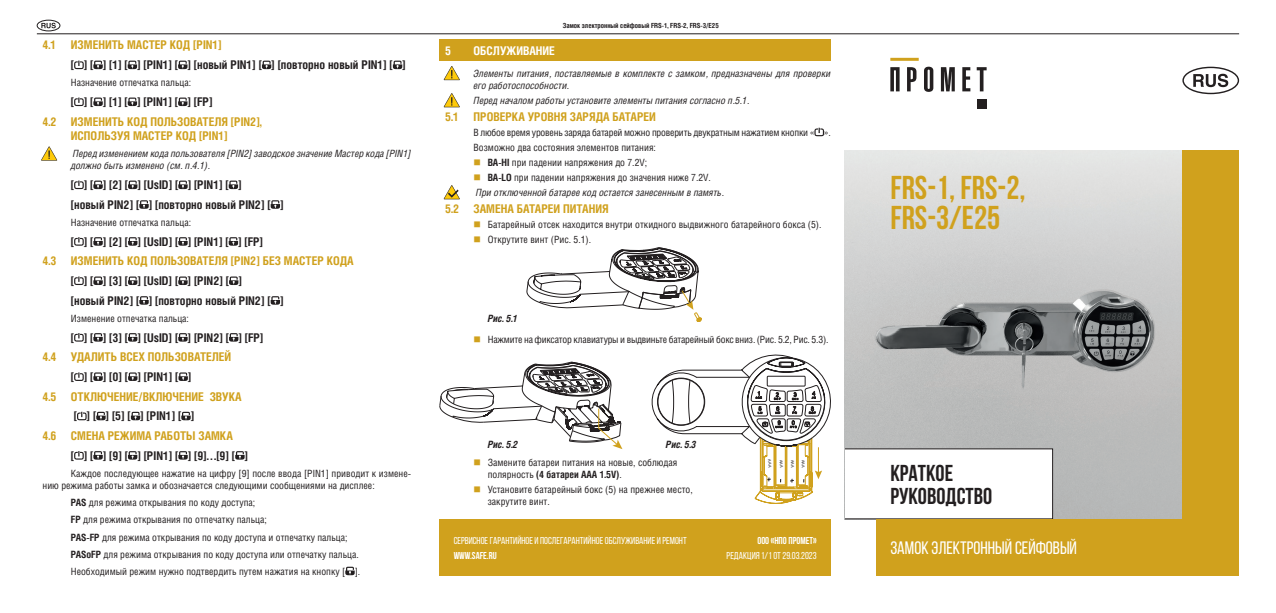
<style>
.page{position:relative;width:1276px;height:613px;background:#fff}
.page>*{position:absolute;margin:0;border:0;box-sizing:border-box;transform-origin:0 0}
.t1{font:700 33px/30px "Bebas Neue";color:#d0a11d}
.t2{font:700 23px/23px "Bebas Neue";color:#231f20}
.t3{font:18px "Bebas Neue";color:#fff}
.t4{font:700 12px/19.6px "Helios Cond C";color:#231f20}
.t5{font:700 12px/14.4px "Helios Cond C";color:#d0a11d;text-align:center}
.t6{font:700 12px "Helios Cond C";color:#fff}
.t7{font:10px/17.2px "Helios Cond C";color:#231f20}
.t8{font:italic 10px/12px "Helios Cond C";color:#231f20}
.t9{font:10px/14.8px "Helios Cond C";letter-spacing:-.02em;color:#231f20}
.t10{font:10px "Bebas Neue";color:#fff}
.t11{font:700 10px "Bebas Neue";color:#fff}
.t12{font:italic 700 10px "Helios Cond C";color:#231f20}
.t13{font:700 7px "Helios Cond C";color:#231f20}
.s1{font-weight:700}
.s2{color:#d0a11d}
.s3{font-weight:700;font-style:normal}
.s4{font-style:normal}
</style>
<div class="page">
<div style="left:439px;top:519px;width:392px;height:56px;background:#d0a11d"></div>
<img style="left:845px;top:150px;width:337px;height:369px">
<div style="left:845px;top:448px;width:207px;height:70px;background:#fff"></div>
<div style="left:1182px;top:150px;width:57px;height:425px;background:#d0a11d"></div>
<div style="left:876px;top:519px;width:334px;height:56px;background:#d0a11d"></div>
<div style="left:976px;top:99px;width:10px;height:10px;background:#231f20"></div>
<svg style="left:890px;top:67px;width:9px;height:24px"></svg>
<svg style="left:907px;top:67px;width:9px;height:24px"></svg>
<svg style="left:924px;top:67px;width:9px;height:25px"></svg>
<svg style="left:941px;top:67px;width:14px;height:24px"></svg>
<svg style="left:962px;top:67px;width:8px;height:24px"></svg>
<svg style="left:976px;top:67px;width:10px;height:24px"></svg>
<hr style="left:890px;top:58px;width:28px;height:3px;background:#d0a11d">
<div style="left:439px;top:40px;width:392px;height:21px;background:#d0a11d"></div>
<svg style="left:814px;top:128px;width:10px;height:8px"></svg>
<svg style="left:1193px;top:74px;width:35px;height:13px"></svg>
<div style="left:1182px;top:67px;width:57px;height:27px;border:1px solid #231f20;border-radius:50%"></div>
<svg style="left:41px;top:23px;width:15px;height:5px"></svg>
<div style="left:37px;top:20px;width:23px;height:11px;border:1px solid #231f20;border-radius:50%"></div>
<hr style="left:37px;top:33px;width:1202px;height:1px;background:#231f20">
<svg style="left:74px;top:61px;width:10px;height:8px"></svg>
<svg style="left:93px;top:61px;width:10px;height:8px"></svg>
<svg style="left:128px;top:61px;width:9px;height:8px"></svg>
<svg style="left:178px;top:61px;width:9px;height:8px"></svg>
<svg style="left:262px;top:61px;width:9px;height:8px"></svg>
<svg style="left:393px;top:61px;width:9px;height:8px"></svg>
<svg style="left:74px;top:97px;width:10px;height:9px"></svg>
<svg style="left:93px;top:97px;width:10px;height:9px"></svg>
<svg style="left:128px;top:97px;width:9px;height:9px"></svg>
<svg style="left:178px;top:97px;width:9px;height:9px"></svg>
<svg style="left:74px;top:180px;width:10px;height:9px"></svg>
<svg style="left:93px;top:180px;width:10px;height:9px"></svg>
<svg style="left:128px;top:180px;width:9px;height:9px"></svg>
<svg style="left:178px;top:180px;width:10px;height:9px"></svg>
<svg style="left:229px;top:180px;width:9px;height:9px"></svg>
<svg style="left:139px;top:200px;width:10px;height:9px"></svg>
<svg style="left:271px;top:200px;width:9px;height:9px"></svg>
<svg style="left:74px;top:237px;width:10px;height:8px"></svg>
<svg style="left:93px;top:237px;width:10px;height:8px"></svg>
<svg style="left:128px;top:237px;width:9px;height:8px"></svg>
<svg style="left:178px;top:237px;width:10px;height:8px"></svg>
<svg style="left:229px;top:237px;width:9px;height:8px"></svg>
<svg style="left:74px;top:276px;width:10px;height:9px"></svg>
<svg style="left:93px;top:276px;width:10px;height:9px"></svg>
<svg style="left:128px;top:276px;width:9px;height:9px"></svg>
<svg style="left:178px;top:276px;width:10px;height:9px"></svg>
<svg style="left:229px;top:276px;width:9px;height:9px"></svg>
<svg style="left:139px;top:296px;width:10px;height:8px"></svg>
<svg style="left:271px;top:296px;width:9px;height:8px"></svg>
<svg style="left:74px;top:333px;width:10px;height:8px"></svg>
<svg style="left:93px;top:333px;width:10px;height:8px"></svg>
<svg style="left:128px;top:333px;width:9px;height:8px"></svg>
<svg style="left:178px;top:333px;width:10px;height:8px"></svg>
<svg style="left:229px;top:333px;width:9px;height:8px"></svg>
<svg style="left:74px;top:372px;width:10px;height:9px"></svg>
<svg style="left:93px;top:372px;width:10px;height:9px"></svg>
<svg style="left:128px;top:372px;width:9px;height:9px"></svg>
<svg style="left:178px;top:372px;width:10px;height:9px"></svg>
<svg style="left:77px;top:411px;width:10px;height:9px"></svg>
<svg style="left:96px;top:411px;width:10px;height:9px"></svg>
<svg style="left:131px;top:411px;width:9px;height:9px"></svg>
<svg style="left:181px;top:411px;width:10px;height:9px"></svg>
<svg style="left:74px;top:451px;width:10px;height:8px"></svg>
<svg style="left:93px;top:451px;width:10px;height:8px"></svg>
<svg style="left:128px;top:451px;width:9px;height:8px"></svg>
<svg style="left:178px;top:451px;width:10px;height:8px"></svg>
<svg style="left:235px;top:451px;width:10px;height:8px"></svg>
<svg style="left:345px;top:566px;width:10px;height:9px"></svg>
<svg style="left:41px;top:146px;width:16px;height:14px"></svg>
<svg style="left:444px;top:66px;width:16px;height:14px"></svg>
<svg style="left:444px;top:93px;width:16px;height:14px"></svg>
<svg style="left:444px;top:185px;width:16px;height:14px"></svg>
<svg style="left:526px;top:247px;width:175px;height:74px"></svg>
<svg style="left:439px;top:361px;width:183px;height:88px"></svg>
<svg style="left:652px;top:354px;width:179px;height:149px"></svg>
<p class="t5" style="left:43px;top:38px;width:181px">4.1 ИЗМЕНИТЬ МАСТЕР КОД [PIN1]</p>
<p class="t4" style="left:71px;top:55px;width:336px">[ ] [ ] [1] [ ] [PIN1] [ ] [новый PIN1] [ ] [повторно новый PIN1] [ ]</p>
<p class="t7" style="left:71px;top:74px;width:122px">Назначение отпечатка пальца:</p>
<p class="t4" style="left:71px;top:92px;width:143px">[ ] [ ] [1] [ ] [PIN1] [ ] [FP]</p>
<p class="t5" style="left:43px;top:114px;width:221px">4.2 ИЗМЕНИТЬ КОД ПОЛЬЗОВАТЕЛЯ [PIN2],<br>ИСПОЛЬЗУЯ МАСТЕР КОД [PIN1]</p>
<p class="t8" style="left:71px;top:147px;width:342px">Перед изменением кода пользователя [PIN2] заводское значение Мастер кода [PIN1] должно быть изменено (см. п.4.1).</p>
<p class="t4" style="left:71px;top:174px;width:214px">[ ] [ ] [2] [ ] [UsID] [ ] [PIN1] [ ]<br>[новый PIN2] [ ] [повторно новый PIN2] [ ]</p>
<p class="t7" style="left:71px;top:213px;width:122px">Назначение отпечатка пальца:</p>
<p class="t4" style="left:71px;top:231px;width:194px">[ ] [ ] [2] [ ] [UsID] [ ] [PIN1] [ ] [FP]</p>
<p class="t5" style="left:43px;top:253px;width:313px">4.3 ИЗМЕНИТЬ КОД ПОЛЬЗОВАТЕЛЯ [PIN2] БЕЗ МАСТЕР КОДА</p>
<p class="t4" style="left:71px;top:270px;width:214px">[ ] [ ] [3] [ ] [UsID] [ ] [PIN2] [ ]<br>[новый PIN2] [ ] [повторно новый PIN2] [ ]</p>
<p class="t7" style="left:71px;top:309px;width:120px">Изменение отпечатка пальца:</p>
<p class="t4" style="left:71px;top:327px;width:194px">[ ] [ ] [3] [ ] [UsID] [ ] [PIN2] [ ] [FP]</p>
<p class="t5" style="left:43px;top:349px;width:190px">4.4 УДАЛИТЬ ВСЕХ ПОЛЬЗОВАТЕЛЕЙ</p>
<p class="t4" style="left:71px;top:366px;width:122px">[ ][ ][0][ ][PIN1][ ]</p>
<p class="t5" style="left:43px;top:388px;width:201px">4.5 ОТКЛЮЧЕНИЕ/ВКЛЮЧЕНИЕ ЗВУКА</p>
<p class="t4" style="left:74px;top:405px;width:122px">[ ][ ][5][ ][PIN1][ ]</p>
<p class="t5" style="left:43px;top:428px;width:192px">4.6 СМЕНА РЕЖИМА РАБОТЫ ЗАМКА</p>
<p class="t4" style="left:71px;top:445px;width:179px">[ ] [ ] [9] [ ] [PIN1] [ ] [9]…[9] [ ]</p>
<p class="t7" style="left:43px;top:467px;width:370px;line-height:12px;text-indent:28px">Каждое последующее нажатие на цифру [9] после ввода [PIN1] приводит к измене&shy;нию режима работы замка и обозначается следующими сообщениями на дисплее:</p>
<p class="t7" style="left:71px;top:493px;width:291px"><span class="s1">PAS</span> для режима открывания по коду доступа;<br><span class="s1">FP</span> для режима открывания по отпечатку пальца;<br><span class="s1">PAS-FP</span> для режима открывания по коду доступа и отпечатку пальца; <span class="s1">PASоFP</span> для режима открывания по коду доступа или отпечатку пальца.<br>Необходимый режим нужно подтвердить путем нажатия на кнопку [ ].</p>
<p class="t13" style="left:563px;top:22px;width:158px">Замок электронный сейфовый FRS-1, FRS-2, FRS-3/E25</p>
<p class="t6" style="left:445px;top:44px;width:7px">5</p>
<p class="t6" style="left:473px;top:44px;width:83px">ОБСЛУЖИВАНИЕ</p>
<p class="t8" style="left:473px;top:67px;width:359px">Элементы питания, поставляемые в комплекте с замком, предназначены для проверки его работоспособности.</p>
<p class="t8" style="left:473px;top:94px;width:277px">Перед началом работы установите элементы питания согласно п.5.1.</p>
<p class="t5" style="left:445px;top:109px;width:212px">5.1 ПРОВЕРКА УРОВНЯ ЗАРЯДА БАТАРЕИ</p>
<p class="t9" style="left:473px;top:125px;width:359px">В любое время уровень заряда батарей можно проверить двукратным нажатием кнопки « ».<br>Возможно два состояния элементов питания:</p>
<p class="t7" style="left:473px;top:153px;width:175px"><span class="s2">■</span> <span class="s1">BA-HI</span> при падении напряжения до 7.2V;</p>
<p class="t8" style="left:473px;top:169px;width:252px;line-height:14.8px"><span class="s2">■</span> <span class="s3">BA-LO</span> <span class="s4">при падении напряжения до значения ниже 7.2V.<br></span>При отключенной батарее код остается занесенным в память.</p>
<p class="t5" style="left:445px;top:201px;width:165px">5.2 ЗАМЕНА БАТАРЕИ ПИТАНИЯ</p>
<p class="t7" style="left:473px;top:215px;width:349px"><span class="s2">■</span> Батарейный отсек находится внутри откидного выдвижного батарейного бокса (5).</p>
<p class="t7" style="left:473px;top:230px;width:119px"><span class="s2">■</span> Открутите винт (Рис. 5.1).</p>
<p class="t12" style="left:488px;top:312px;width:31px">Рис. 5.1</p>
<p class="t9" style="left:473px;top:331px;width:356px"><span class="s2">■</span> Нажмите на фиксатор клавиатуры и выдвиньте батарейный бокс вниз. (Рис. 5.2, Рис. 5.3).</p>
<p class="t12" style="left:488px;top:438px;width:32px">Рис. 5.2</p>
<p class="t12" style="left:666px;top:438px;width:32px">Рис. 5.3</p>
<p class="t7" style="left:488px;top:456px;width:191px;line-height:12px;text-indent:-14px"><span class="s2">■</span> Замените батареи питания на новые, соблюдая полярность <span class="s1">(4 батареи AAA 1.5V)</span>.</p>
<p class="t7" style="left:488px;top:483px;width:206px;line-height:12px;text-indent:-14px"><span class="s2">■</span> Установите батарейный бокс (5) на прежнее место, закрутите винт.</p>
<p class="t10" style="left:454px;top:535px;width:234px">СЕРВИСНОЕ ГАРАНТИЙНОЕ И ПОСЛЕГАРАНТИЙНОЕ ОБСЛУЖИВАНИЕ И РЕМОНТ</p>
<p class="t11" style="left:454px;top:549px;width:45px">WWW.SAFE.RU</p>
<p class="t11" style="left:757px;top:534px;width:61px">ООО «НПО ПРОМЕТ»</p>
<p class="t10" style="left:726px;top:549px;width:91px">Редакция 1/1 от 29.03.2023</p>
<h1 class="t1" style="left:890px;top:172px;width:137px">FRS-1, FRS-2,<br>FRS-3/E25</h1>
<h2 class="t2" style="left:890px;top:461px;width:103px">КРАТКОЕ<br>РУКОВОДСТВО</h2>
<h3 class="t3" style="left:890px;top:538px;width:188px">ЗАМОК ЭЛЕКТРОННЫЙ СЕЙФОВЫЙ</h3>
</div>
